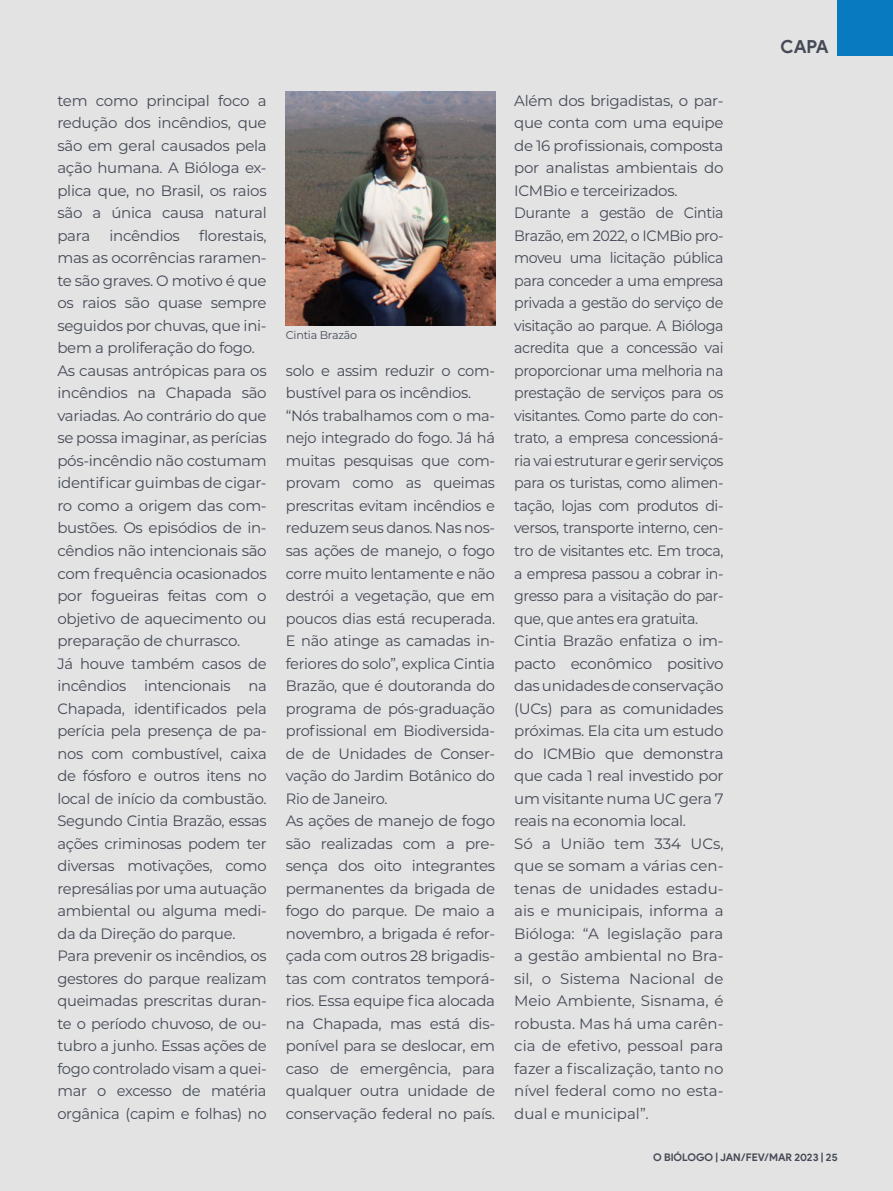
<style>
.page{position:relative;width:893px;height:1191px;background:#e3e3e3}
.page>*{position:absolute;margin:0;border:0;box-sizing:border-box;transform-origin:0 0}
.t1{font:700 18px "Product Sans";color:#454a56}
.t2{font:15px/22.5px "Montserrat";letter-spacing:-.02em;color:#454a56}
.t3{font:11.25px "Montserrat";letter-spacing:-.02em;color:#454a56}
.t4{font:700 10.5px "Product Sans";color:#454a56}
</style>
<div class="page">
<div style="left:838px;top:0;width:55px;height:55px;background:#087bc0"></div>
<img style="left:286px;top:91px;width:209px;height:234px">
<p class="t2" style="left:57px;top:89px;width:211px;text-align:justify">tem como principal foco a redução dos incêndios, que são em geral causados pela ação humana. A Bióloga ex&shy;plica que, no Brasil, os raios são a única causa natural para</p>
<p class="t2" style="left:57px;top:224px;width:211px;text-indent:142px">florestais, mas as ocorrências raramen&shy;te são graves. O motivo é que os raios são quase sempre seguidos por chuvas, que ini&shy;bem a proliferação do fogo.<br>As causas antrópicas para os incêndios na Chapada são variadas. Ao contrário do que se possa imaginar, as perícias pós-incêndio não costumam identificar guimbas de cigar&shy;ro como a origem das com&shy;bustões. Os episódios de in&shy;cêndios não intencionais são com frequência ocasionados por fogueiras feitas com o objetivo de aquecimento ou preparação de churrasco.<br>Já houve também casos de incêndios intencionais na<br>Chapada, identificados pela perícia pela presença de pa&shy;nos com combustível, caixa de fósforo e outros itens no local de início da combustão.<br>Segundo Cintia Brazão, essas ações criminosas podem ter diversas motivações, como represálias por uma autuação ambiental ou alguma medi&shy;da da Direção do parque.<br>Para prevenir os incêndios, os gestores do parque realizam queimadas prescritas duran&shy;te o período chuvoso, de ou&shy;tubro a junho. Essas ações de fogo controlado visam a quei&shy;mar o excesso de matéria orgânica (capim e folhas) no</p>
<p class="t2" style="left:110px;top:224px;width:72px">incêndios</p>
<p class="t3" style="left:286px;top:328px;width:73px">Cintia Brazão</p>
<p class="t2" style="left:286px;top:359px;width:211px">solo e assim reduzir o com&shy;bustível para os incêndios. “Nós trabalhamos com o ma&shy;nejo integrado do fogo. Já há muitas pesquisas que com&shy;provam como as queimas prescritas evitam incêndios e reduzem seus danos. Nas nos&shy;sas ações de manejo, o fogo corre muito lentamente e não destrói a vegetação, que em poucos dias está recuperada.<br>E não atinge as camadas in&shy;feriores do solo”, explica Cintia<br>Brazão, que é doutoranda do programa de pós-graduação profissional em Biodiversida&shy;de de Unidades de Conser&shy;vação do Jardim Botânico do<br>Rio de Janeiro.<br>As ações de manejo de fogo são realizadas com a pre&shy;sença dos oito integrantes permanentes da brigada de fogo do parque. De maio a novembro, a brigada é refor&shy;çada com outros 28 brigadis&shy;tas com contratos temporá&shy;rios. Essa equipe fica alocada na Chapada, mas está dis&shy;ponível para se deslocar, em caso de emergência, para qualquer outra unidade de conservação federal no país.</p>
<p class="t2" style="left:514px;top:89px;width:211px">Além dos brigadistas, o par&shy;que conta com uma equipe de 16 profissionais, composta por analistas ambientais do<br>ICMBio e terceirizados.<br>Durante a gestão de Cintia<br>Brazão, em 2022, o ICMBio pro&shy;moveu uma licitação pública para conceder a uma empresa privada a gestão do serviço de visitação ao parque. A Bióloga acredita que a concessão vai proporcionar uma melhoria na prestação de serviços para os visitantes. Como parte do con&shy;trato, a empresa concessioná&shy;ria vai estruturar e gerir serviços para os turistas, como alimen&shy;tação, lojas com produtos di&shy;versos, transporte interno, cen&shy;tro de visitantes etc. Em troca, a empresa passou a cobrar in&shy;gresso para a visitação do par&shy;que, que antes era gratuita.<br>Cintia Brazão enfatiza o im&shy;pacto econômico positivo das unidades de conservação (UCs) para as comunidades próximas. Ela cita um estudo do ICMBio que demonstra que cada 1 real investido por um visitante numa UC gera 7 reais na economia local.<br>Só a União tem 334 UCs, que se somam a várias cen&shy;tenas de unidades estadu&shy;ais e municipais, informa a<br>Bióloga: “A legislação para a gestão ambiental no Bra&shy;sil, o Sistema Nacional de<br>Meio Ambiente, Sisnama, é robusta. Mas há uma carên&shy;cia de efetivo, pessoal para fazer a fiscalização, tanto no nível federal como no esta&shy;dual e municipal”.</p>
<p class="t1" style="left:780px;top:36px;width:50px">CAPA</p>
<p class="t4" style="left:653px;top:1150px;width:186px">O BIÓLOGO | JAN/FEV/MAR 2023 | 25</p>
<p class="t4" style="left:655px;top:1150px;width:138px">O BIÓLOGO | ABR/MAI/JUN</p>
</div>
